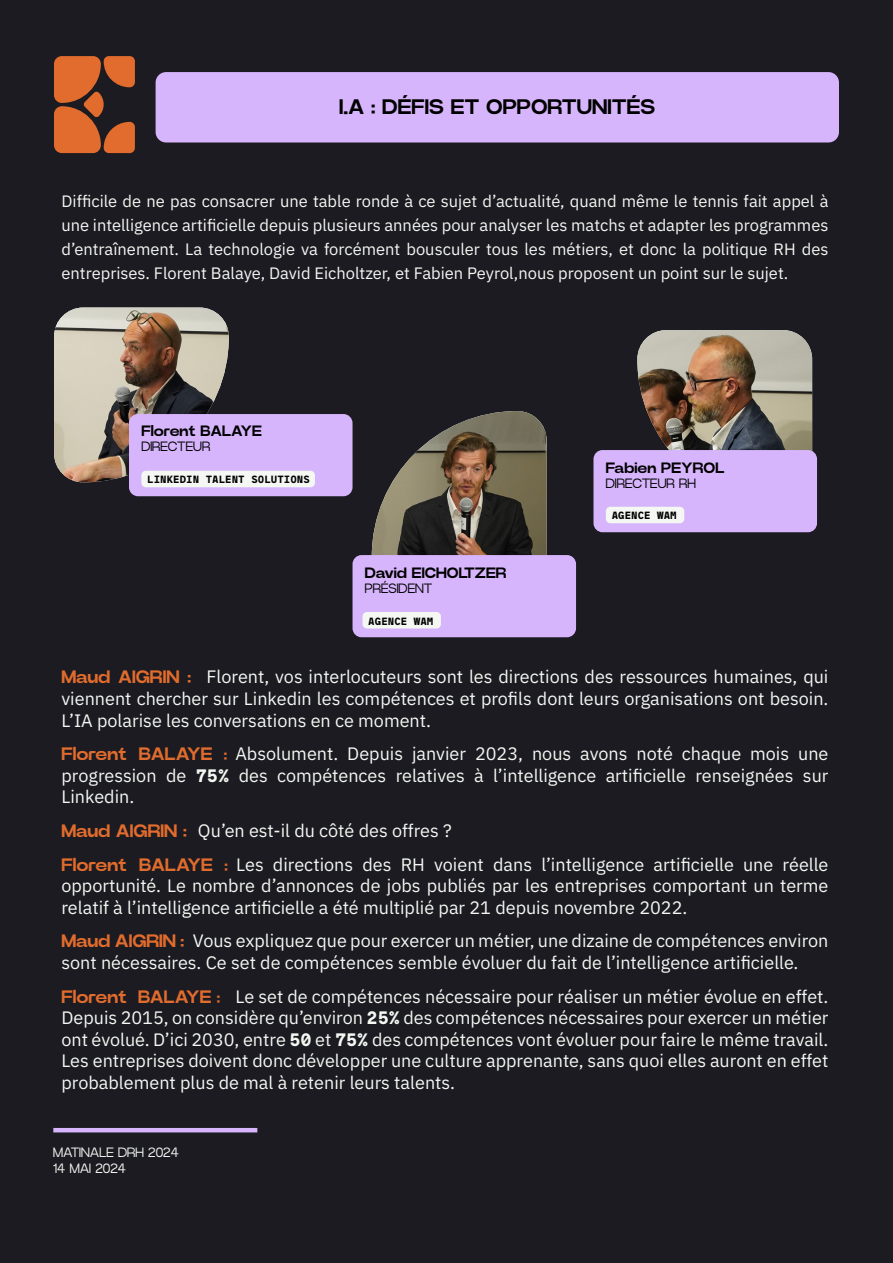
<style>
.page{position:relative;width:893px;height:1263px;background:#1b1b21}
.page>*{position:absolute;margin:0;border:0;box-sizing:border-box;transform-origin:0 0}
.t1{font:700 21px "Power Grotesk";color:#000}
.t2{font:18px/21.6px "Anuphan";color:#f4f7f2;text-align:justify}
.t3{font:16.5px/24px "Anuphan";color:#f5f7f2;text-align:justify}
.t4{font:700 15px "Power Grotesk";color:#000}
.t5{font:300 13.5px "Power Grotesk";color:#000}
.t6{font:300 13.5px/16.2px "Power Grotesk";color:#f4f7f2}
.t7{font:700 10.5px "Maax Mono Trial";color:#000}
.s1{font-family:"Power Grotesk";font-weight:700;color:#e16c2d}
.s2{font-family:"Power Grotesk";font-weight:700;font-size:16.5px;color:#e16c2d}
.s3{font-family:"Maax Mono Trial";font-weight:700}
</style>
<div class="page">
<hr style="left:53px;top:1128px;width:204px;height:4px;background:#d7b5fc">
<img style="left:54px;top:308px;width:175px;height:174px">
<img style="left:637px;top:330px;width:175px;height:121px">
<img style="left:372px;top:411px;width:175px;height:144px">
<div style="left:156px;top:72px;width:683px;height:70px;background:#d7b5fc;border-radius:10px"></div>
<svg style="left:83px;top:95px;width:21px;height:18px"></svg>
<div style="left:54px;top:56px;width:47px;height:47px;background:#e16c2d;border-radius:8px"></div>
<div style="left:104px;top:56px;width:31px;height:31px;background:#e16c2d;border-radius:5px"></div>
<div style="left:104px;top:122px;width:31px;height:31px;background:#e16c2d;border-radius:5px"></div>
<div style="left:54px;top:106px;width:47px;height:47px;background:#e16c2d;border-radius:8px"></div>
<div style="left:129px;top:414px;width:223px;height:82px;background:#d7b5fc;border-radius:9px"></div>
<div style="left:141px;top:471px;width:174px;height:16px;background:#f4f7f2;border-radius:4px"></div>
<div style="left:593px;top:450px;width:224px;height:82px;background:#d7b5fc;border-radius:9px"></div>
<div style="left:606px;top:507px;width:78px;height:16px;background:#f4f7f2;border-radius:4px"></div>
<div style="left:352px;top:555px;width:224px;height:82px;background:#d7b5fc;border-radius:9px"></div>
<div style="left:362px;top:612px;width:79px;height:16px;background:#f4f7f2;border-radius:4px"></div>
<p class="t1" style="left:339px;top:94px;width:318px">I.A : DÉFIS ET OPPORTUNITÉS</p>
<p class="t3" style="left:62px;top:188px;width:768px">Difficile de ne pas consacrer une table ronde à ce sujet d’actualité, quand même le tennis fait appel à une intelligence artificielle depuis plusieurs années pour analyser les matchs et adapter les programmes d’entraînement. La technologie va forcément bousculer tous les métiers, et donc la politique RH des entreprises. Florent Balaye, David Eicholtzer, et Fabien Peyrol,nous proposent un point sur le sujet.</p>
<p class="t4" style="left:141px;top:422px;width:122px">Florent BALAYE</p>
<p class="t5" style="left:141px;top:438px;width:70px">DIRECTEUR</p>
<p class="t7" style="left:147px;top:474px;width:164px">LINKEDIN TALENT SOLUTIONS</p>
<p class="t4" style="left:365px;top:564px;width:143px">David EICHOLTZER</p>
<p class="t5" style="left:365px;top:581px;width:69px">PRÉSIDENT</p>
<p class="t7" style="left:368px;top:615px;width:67px">AGENCE WAM</p>
<p class="t4" style="left:606px;top:459px;width:120px">Fabien PEYROL</p>
<p class="t5" style="left:606px;top:476px;width:91px">DIRECTEUR RH</p>
<p class="t7" style="left:612px;top:510px;width:67px">AGENCE WAM</p>
<p class="t2" style="left:61px;top:665px;width:768px"><span class="s1">Maud AIGRIN :</span> Florent, vos interlocuteurs sont les directions des ressources humaines, qui viennent chercher sur Linkedin les compétences et profils dont leurs organisations ont besoin.<br>L’IA polarise les conversations en ce moment.</p>
<p class="t2" style="left:61px;top:742px;width:768px"><span class="s1">Florent BALAYE</span> <span class="s2">:</span> Absolument. Depuis janvier 2023, nous avons noté chaque mois une progression de <span class="s3">75%</span> des compétences relatives à l’intelligence artificielle renseignées sur Linkedin.</p>
<p class="t2" style="left:61px;top:812px;width:768px;line-height:33.6px"><span class="s1">Maud AIGRIN :</span> Qu’en est-il du côté des offres ?<br><span class="s1">Florent BALAYE</span> <span class="s2">:</span> Les directions des RH voient dans l’intelligence artificielle une réelle</p>
<p class="t2" style="left:61px;top:874px;width:768px">opportunité. Le nombre d’annonces de jobs publiés par les entreprises comportant un terme relatif à l’intelligence artificielle a été multiplié par 21 depuis novembre 2022.</p>
<p class="t2" style="left:61px;top:929px;width:768px"><span class="s1">Maud AIGRIN :</span> Vous expliquez que pour exercer un métier, une dizaine de compétences environ sont nécessaires. Ce set de compétences semble évoluer du fait de l’intelligence artificielle.</p>
<p class="t2" style="left:61px;top:984px;width:768px"><span class="s1">Florent BALAYE</span> <span class="s2">:</span> Le set de compétences nécessaire pour réaliser un métier évolue en effet.<br>Depuis 2015, on considère qu’environ <span class="s3">25%</span> des compétences nécessaires pour exercer un métier ont évolué. D’ici 2030, entre <span class="s3">50</span> et <span class="s3">75%</span> des compétences vont évoluer pour faire le même travail.<br>Les entreprises doivent donc développer une culture apprenante, sans quoi elles auront en effet probablement plus de mal à retenir leurs talents.</p>
<p class="t6" style="left:53px;top:1144px;width:127px">MATINALE DRH 2024<br>14 MAI 2024</p>
</div>
